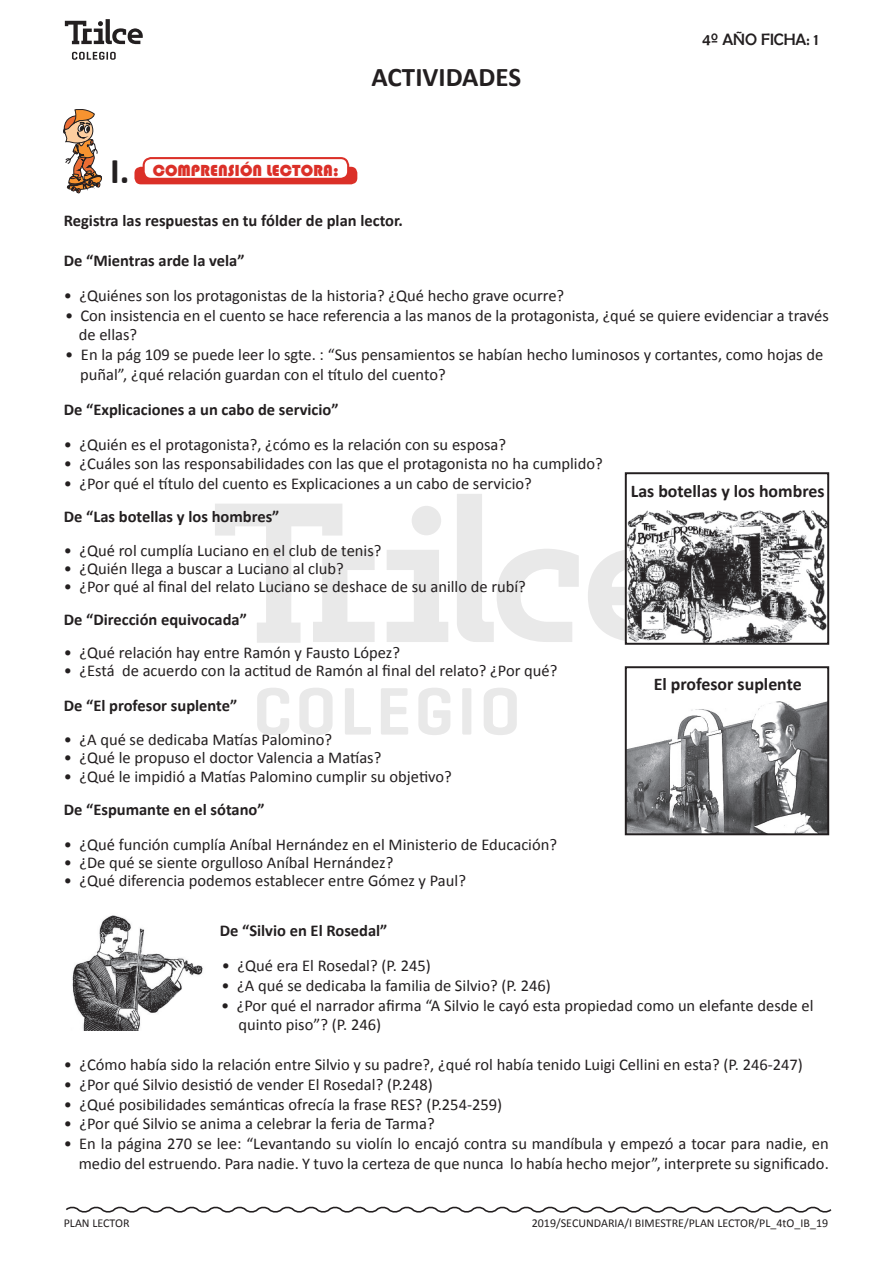
<style>
.page{position:relative;width:893px;height:1263px;background:#fff}
.page>*{position:absolute;margin:0;border:0;box-sizing:border-box;transform-origin:0 0}
.t1{font:700 27px "Calibri";color:#231f20}
.t2{font:700 17.85px "Calibri";color:#231f20}
.t3{font:16.5px/19.8px "Calibri";color:#231f20}
.t4{font:700 16.5px "Calibri";color:#231f20}
.t5{font:16.5px "Bauhaus 93";color:#db3028}
.t6{font:16.5px "Berlin Sans FB";color:#231f20}
.t7{font:12px "Calibri";color:#231f20}
.s1{font-family:"Calibri";font-weight:700;font-size:36.3px;color:#231f20}
</style>
<div class="page">
<svg style="left:66px;top:1206px;width:766px;height:7px"></svg>
<svg style="left:65px;top:19px;width:78px;height:41px"></svg>
<svg style="left:215px;top:494px;width:455px;height:241px"></svg>
<div style="left:133px;top:166px;width:225px;height:19px;background:#db3028;border-radius:8px"></div>
<div style="left:132px;top:165px;width:227px;height:21px;border:2px solid #fff;border-radius:8px"></div>
<div style="left:144px;top:158px;width:204px;height:21px;background:#fff;border-radius:8px"></div>
<div style="left:143px;top:157px;width:206px;height:23px;border:2px solid #db3028;border-radius:8px"></div>
<svg style="left:63px;top:109px;width:39px;height:85px"></svg>
<img style="left:72px;top:915px;width:131px;height:115px">
<img style="left:628px;top:511px;width:198px;height:131px">
<div style="left:625px;top:472px;width:204px;height:173px;border:2px solid #231f20"></div>
<img style="left:628px;top:701px;width:198px;height:131px">
<div style="left:625px;top:666px;width:204px;height:169px;border:2px solid #231f20"></div>
<p class="t1" style="left:371px;top:60px;width:151px">ACTIVIDADES</p>
<p class="t6" style="left:702px;top:31px;width:117px">4º AÑO FICHA: 1</p>
<p class="t5" style="left:110px;top:161px;width:230px"><span class="s1">I.</span> COMPRENSIÓN LECTORA:</p>
<p class="t4" style="left:64px;top:210px;width:341px">Registra las respuestas en tu fólder de plan lector.</p>
<p class="t4" style="left:64px;top:250px;width:182px">De “Mientras arde la vela”</p>
<p class="t3" style="left:64px;top:285px;width:502px">• ¿Quiénes son los protagonistas de la historia? ¿Qué hecho grave ocurre?</p>
<p class="t3" style="left:79px;top:305px;width:751px;text-indent:-14px">• Con insistencia en el cuento se hace referencia a las manos de la protagonista, ¿qué se quiere evidenciar a través de ellas?</p>
<p class="t3" style="left:65px;top:345px;width:759px">• En la pág 109 se puede leer lo sgte. : “Sus pensamientos se habían hecho luminosos y cortantes, como hojas de</p>
<p class="t3" style="left:80px;top:365px;width:367px">puñal”, ¿qué relación guardan con el título del cuento?</p>
<p class="t4" style="left:64px;top:399px;width:276px">De “Explicaciones a un cabo de servicio”</p>
<p class="t3" style="left:64px;top:434px;width:444px">• ¿Quién es el protagonista?, ¿cómo es la relación con su esposa?</p>
<p class="t3" style="left:64px;top:454px;width:540px">• ¿Cuáles son las responsabilidades con las que el protagonista no ha cumplido?</p>
<p class="t3" style="left:64px;top:474px;width:470px">• ¿Por qué el título del cuento es Explicaciones a un cabo de servicio?</p>
<p class="t4" style="left:64px;top:506px;width:217px">De “Las botellas y los hombres”</p>
<p class="t3" style="left:64px;top:540px;width:319px">• ¿Qué rol cumplía Luciano en el club de tenis?</p>
<p class="t3" style="left:64px;top:558px;width:282px">• ¿Quién llega a buscar a Luciano al club?</p>
<p class="t3" style="left:64px;top:576px;width:464px">• ¿Por qué al final del relato Luciano se deshace de su anillo de rubí?</p>
<p class="t4" style="left:64px;top:609px;width:185px">De “Dirección equivocada”</p>
<p class="t3" style="left:64px;top:643px;width:338px">• ¿Qué relación hay entre Ramón y Fausto López?</p>
<p class="t3" style="left:64px;top:661px;width:495px">• ¿Está de acuerdo con la actitud de Ramón al final del relato? ¿Por qué?</p>
<p class="t4" style="left:64px;top:695px;width:175px">De “El profesor suplente”</p>
<p class="t3" style="left:64px;top:729px;width:270px">• ¿A qué se dedicaba Matías Palomino?</p>
<p class="t3" style="left:64px;top:747px;width:319px">• ¿Qué le propuso el doctor Valencia a Matías?</p>
<p class="t3" style="left:64px;top:767px;width:390px">• ¿Qué le impidió a Matías Palomino cumplir su objetivo?</p>
<p class="t4" style="left:64px;top:799px;width:202px">De “Espumante en el sótano”</p>
<p class="t3" style="left:64px;top:835px;width:495px">• ¿Qué función cumplía Aníbal Hernández en el Ministerio de Educación?</p>
<p class="t3" style="left:64px;top:853px;width:331px">• ¿De qué se siente orgulloso Aníbal Hernández?</p>
<p class="t3" style="left:64px;top:871px;width:404px">• ¿Qué diferencia podemos establecer entre Gómez y Paul?</p>
<p class="t4" style="left:220px;top:920px;width:169px">De “Silvio en El Rosedal”</p>
<p class="t3" style="left:222px;top:956px;width:210px">• ¿Qué era El Rosedal? (P. 245)</p>
<p class="t3" style="left:221px;top:975px;width:331px">• ¿A qué se dedicaba la familia de Silvio? (P. 246)</p>
<p class="t3" style="left:221px;top:995px;width:594px">• ¿Por qué el narrador afirma “A Silvio le cayó esta propiedad como un elefante desde el</p>
<p class="t3" style="left:238px;top:1015px;width:144px">quinto piso”? (P. 246)</p>
<p class="t3" style="left:64px;top:1055px;width:741px">• ¿Cómo había sido la relación entre Silvio y su padre?, ¿qué rol había tenido Luigi Cellini en esta? (P. 246-247)</p>
<p class="t3" style="left:64px;top:1074px;width:370px">• ¿Por qué Silvio desistió de vender El Rosedal? (P.248)</p>
<p class="t3" style="left:64px;top:1094px;width:440px">• ¿Qué posibilidades semánticas ofrecía la frase RES? (P.254-259)</p>
<p class="t3" style="left:64px;top:1114px;width:372px">• ¿Por qué Silvio se anima a celebrar la feria de Tarma?</p>
<p class="t3" style="left:64px;top:1134px;width:767px;text-align:right">• En la página 270 se lee: “Levantando su violín lo encajó contra su mandíbula y empezó a tocar para nadie, en medio del estruendo. Para nadie. Y tuvo la certeza de que nunca lo había hecho mejor”, interprete su significado.</p>
<p class="t2" style="left:631px;top:480px;width:195px">Las botellas y los hombres</p>
<p class="t2" style="left:654px;top:672px;width:149px">El profesor suplente</p>
<p class="t7" style="left:64px;top:1215px;width:67px">PLAN LECTOR</p>
<p class="t7" style="left:532px;top:1215px;width:298px">2019/SECUNDARIA/I BIMESTRE/PLAN LECTOR/PL_4tO_IB_19</p>
</div>
